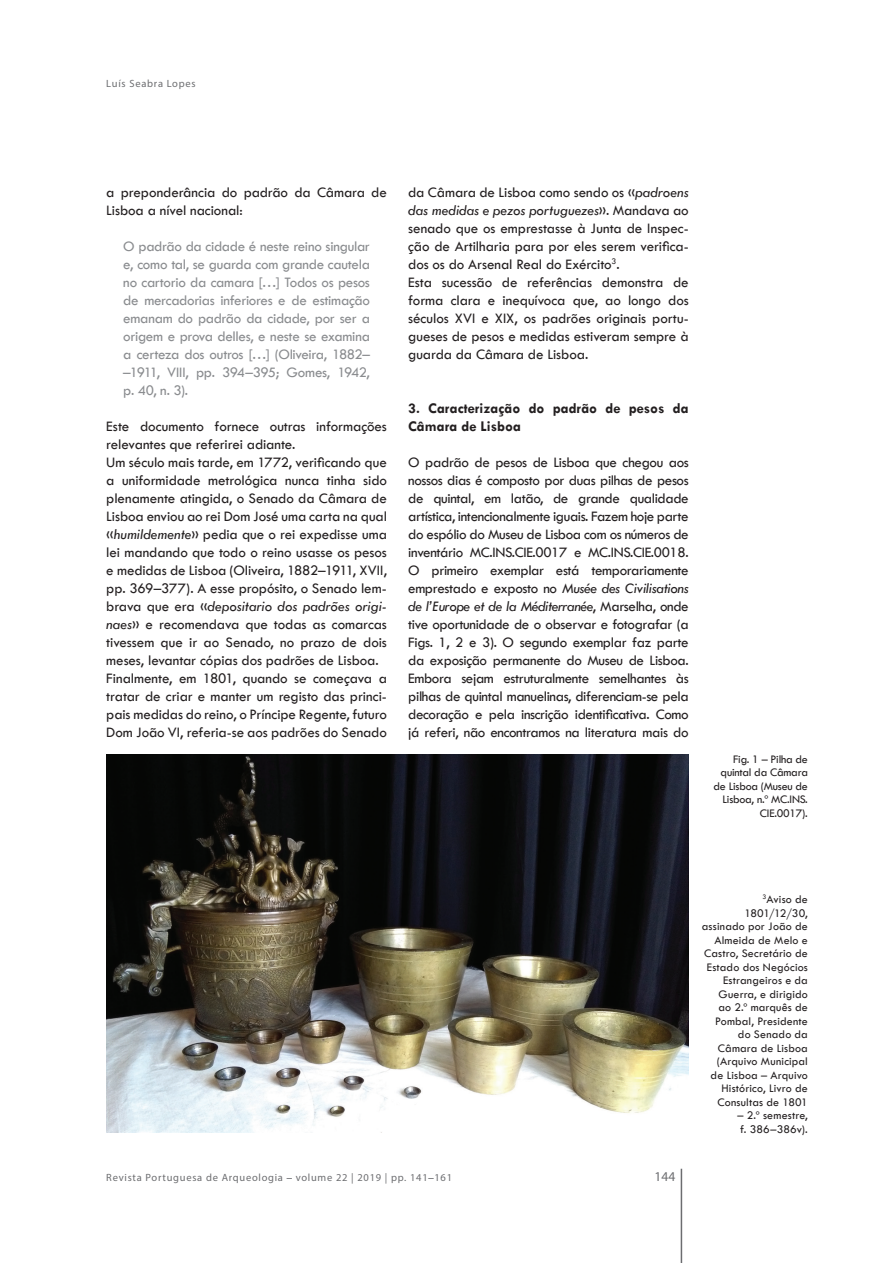
<style>
.page{position:relative;width:893px;height:1263px;background:#fff}
.page>*{position:absolute;margin:0;border:0;box-sizing:border-box;transform-origin:0 0}
.t1{font:15px/18px "Tw Cen";letter-spacing:-.01em;color:#231f20;text-align:justify}
.t2{font:15px/18px "Tw Cen";letter-spacing:-.025em;color:#8a8c8f;text-align:justify}
.t3{font:700 15px/18px "Tw Cen";color:#231f20}
.t4{font:13.5px "Myriad Pro";color:#6c6d70}
.t5{font:12px/13.5px "Tw Cen";letter-spacing:.01em;color:#231f20;text-align:right}
.t6{font:12px/13.5px "Tw Cen";letter-spacing:-.02em;color:#231f20;text-align:right}
.t7{font:10.5px "Myriad Pro";letter-spacing:.07em;color:#6c6d70}
.s1{font-style:italic}
.s2{font-family:"Tw Cen"}
</style>
<div class="page">
<hr style="left:681px;top:1169px;width:1px;height:94px;background:#6c6d70">
<img style="left:106px;top:755px;width:583px;height:378px">
<p class="t7" style="left:106px;top:77px;width:91px">Luís Seabra Lopes</p>
<p class="t1" style="left:106px;top:183px;width:282px">a preponderância do padrão da Câmara de<br>Lisboa a nível nacional:</p>
<p class="t2" style="left:123px;top:237px;width:248px">O padrão da cidade é neste reino singular e, como tal, se guarda com grande cautela no cartorio da camara […] Todos os pesos de mercadorias inferiores e de estimação emanam do padrão da cidade, por ser a origem e prova delles, e neste se examina a certeza dos outros […] (Oliveira, 1882– –1911, VIII, pp. 394–395; Gomes, 1942, p. 40, n. 3).</p>
<p class="t1" style="left:106px;top:417px;width:282px">Este documento fornece outras informações relevantes que referirei adiante.</p>
<p class="t1" style="left:106px;top:453px;width:282px">Um século mais tarde, em 1772, verificando que a uniformidade metrológica nunca tinha sido plenamente atingida, o Senado da Câmara de Lisboa enviou ao rei Dom José uma carta na qual «<span class="s1">humildemente</span>» pedia que o rei expedisse uma lei mandando que todo o reino usasse os pesos e medidas de Lisboa (Oliveira, 1882–1911, XVII, pp. 369–377). A esse propósito, o Senado lem&shy;brava que era «<span class="s1">depositario dos padrões origi&shy;naes</span>» e recomendava que todas as comarcas tivessem que ir ao Senado, no prazo de dois meses, levantar cópias dos padrões de Lisboa.</p>
<p class="t1" style="left:106px;top:669px;width:282px">Finalmente, em 1801, quando se começava a tratar de criar e manter um registo das princi&shy;pais medidas do reino, o Príncipe Regente, futuro Dom João VI, referia-se aos padrões do Senado</p>
<p class="t1" style="left:408px;top:183px;width:282px">da Câmara de Lisboa como sendo os «<span class="s1">padroens das medidas e pezos portuguezes</span>». Mandava ao senado que os emprestasse à Junta de Inspec&shy;ção de Artilharia para por eles serem verifica&shy;dos os do Arsenal Real do Exército<sup>3</sup>.</p>
<p class="t1" style="left:408px;top:273px;width:282px">Esta sucessão de referências demonstra de forma clara e inequívoca que, ao longo dos séculos XVI e XIX, os padrões originais portu&shy;gueses de pesos e medidas estiveram sempre à guarda da Câmara de Lisboa.</p>
<p class="t3" style="left:408px;top:398px;width:282px">3. Caracterização do padrão de pesos da<br>Câmara de Lisboa</p>
<p class="t1" style="left:408px;top:453px;width:282px">O padrão de pesos de Lisboa que chegou aos nossos dias é composto por duas pilhas de pesos de quintal, em latão, de grande qualidade artística, intencionalmente iguais. Fazem hoje parte do espólio do Museu de Lisboa com os números de inventário MC.INS.CIE.0017 e MC.INS.CIE.0018.<br>O primeiro exemplar está temporariamente emprestado e exposto no <span class="s1">Musée des Civilisations de l’Europe et de la Méditerranée</span>, Marselha, onde tive oportunidade de o observar e fotografar (a Figs. 1, 2 e 3). O segundo exemplar faz parte da exposição permanente do Museu de Lisboa.<br>Embora sejam estruturalmente semelhantes às pilhas de quintal manuelinas, diferenciam-se pela decoração e pela inscrição identificativa. Como já referi, não encontramos na literatura mais do</p>
<p class="t6" style="left:714px;top:752px;width:96px">Fig. 1 – Pilha de quintal da Câmara de Lisboa (Museu de<br>Lisboa, n.º MC.INS.<br>CIE.0017).</p>
<p class="t7" style="left:106px;top:1171px;width:347px">Revista Portuguesa de Arqueologia <span class="s2">–</span> volume 22 | 2019 | pp. 141<span class="s2">–</span>161</p>
<p class="t4" style="left:655px;top:1168px;width:22px">144</p>
<p class="t5" style="left:702px;top:892px;width:108px"><sup>3</sup>Aviso de<br>1801/12/30, assinado por João de<br>Almeida de Melo e<br>Castro, Secretário de<br>Estado dos Negócios<br>Estrangeiros e da<br>Guerra, e dirigido<br>ao 2.º marquês de<br>Pombal, Presidente do Senado da<br>Câmara de Lisboa (Arquivo Municipal de Lisboa – Arquivo<br>Histórico, Livro de<br>Consultas de 1801</p>
<p class="t5" style="left:737px;top:1108px;width:72px;text-align:left">– 2.º semestre, f. 386–386v).</p>
</div>
